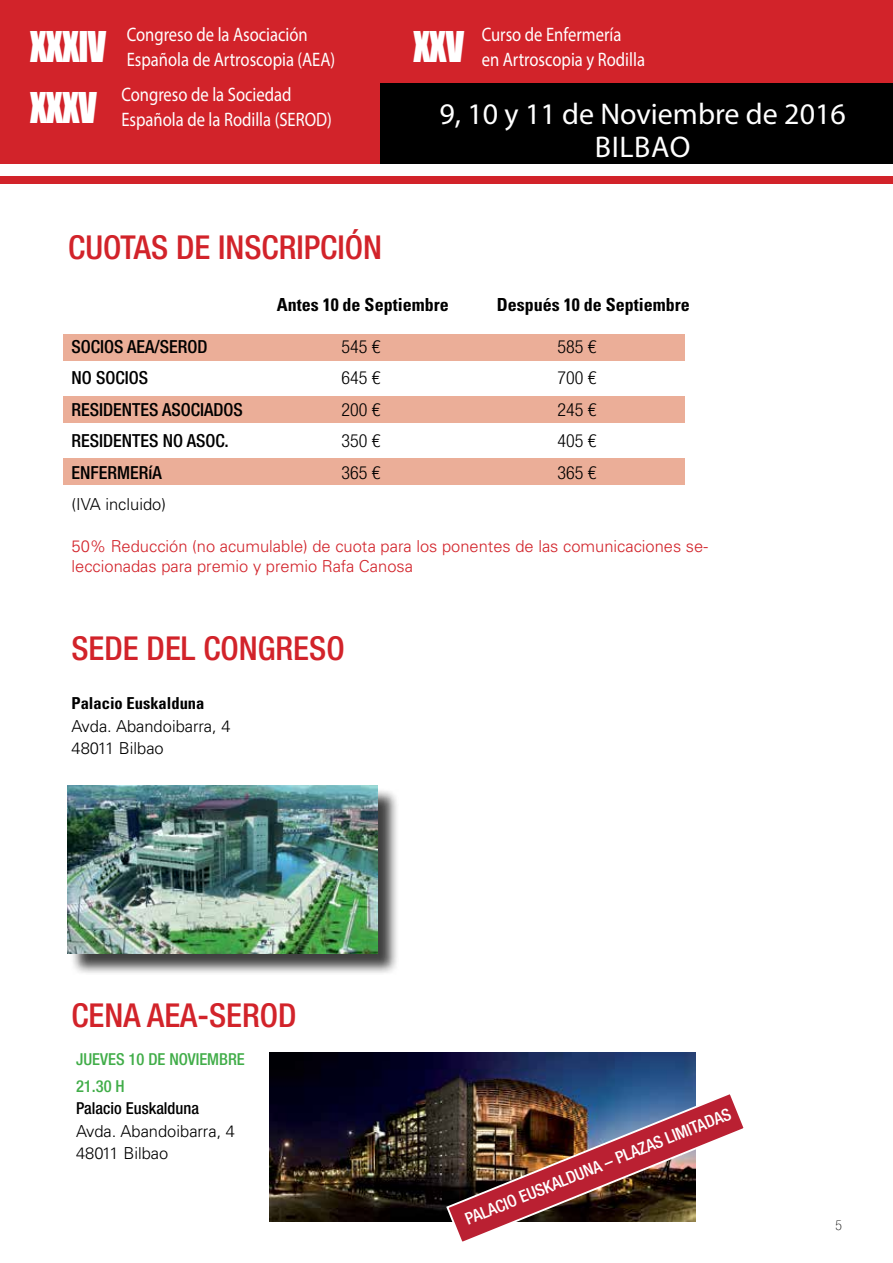
<style>
.page{position:relative;width:893px;height:1263px;background:#fff}
.page>*{position:absolute;margin:0;border:0;box-sizing:border-box;transform-origin:0 0}
.t1{font:38.85px "Impact";letter-spacing:-.02em;color:#fff;scale:.9 1}
.t2{font:500 condensed 33px "Helvetica Neue LT Com";color:#d2232a}
.t3{font:30px/33px "Myriad Pro";color:#fff;text-align:center}
.t4{font:19.5px/24.9px "Myriad Pro";color:#fff;scale:.85 1}
.t5{font:500 condensed 18px "Helvetica Neue LT Com";color:#000}
.t6{font:300 condensed 18px "Helvetica Neue LT Com";color:#000}
.t7{font:700 condensed 18px "Univers LT Std";color:#000}
.t8{font:500 condensed 16.8px "Helvetica Neue LT Com";color:#fff}
.t9{font:300 16.5px/19.5px "Univers LT Std";color:#d2232a}
.t10{font:300 16.5px/22.5px "Univers LT Std";color:#000}
.t11{font:500 condensed 16.5px/27px "Helvetica Neue LT Com";color:#41ad49}
.t12{font:500 condensed 16.5px "Helvetica Neue LT Com";color:#000}
.t13{font:700 condensed 16.5px "Univers LT Std";color:#000}
.t14{font:100 condensed 13.5px "Helvetica Neue LT Com";color:#000}
</style>
<div class="page">
<div style="left:0;top:0;width:893px;height:184px;background:#d2232a"></div>
<div style="left:380px;top:83px;width:513px;height:92px;background:#000"></div>
<div style="left:0;top:164px;width:893px;height:12px;background:#fff"></div>
<div style="left:63px;top:334px;width:622px;height:27px;background:#ebae98"></div>
<div style="left:63px;top:396px;width:622px;height:27px;background:#ebae98"></div>
<div style="left:63px;top:458px;width:622px;height:27px;background:#ebae98"></div>
<div style="left:69px;top:788px;width:331px;height:188px;background:#000;opacity:.75"></div>
<img style="left:67px;top:785px;width:310px;height:168px">
<img style="left:270px;top:1053px;width:425px;height:169px">
<img style="left:445px;top:1090px;width:299px;height:152px">
<h1 class="t1" style="left:30px;top:17px;width:86px">XXXIV</h1>
<p class="t4" style="left:127px;top:21px;width:247px">Congreso de la Asociación<br>Española de Artroscopia (AEA)</p>
<h1 class="t1" style="left:30px;top:78px;width:76px">XXXV</h1>
<p class="t4" style="left:121px;top:81px;width:249px">Congreso de la Sociedad<br>Española de la Rodilla (SEROD)</p>
<h2 class="t2" style="left:68px;top:228px;width:315px">CUOTAS DE INSCRIPCIÓN</h2>
<h1 class="t1" style="left:413px;top:17px;width:58px">XXV</h1>
<p class="t4" style="left:482px;top:21px;width:194px">Curso de Enfermería<br>en Artroscopia y Rodilla</p>
<h3 class="t3" style="left:439px;top:97px;width:408px">9, 10 y 11 de Noviembre de 2016<br>BILBAO</h3>
<p class="t7" style="left:277px;top:293px;width:173px">Antes 10 de Septiembre</p>
<p class="t7" style="left:497px;top:293px;width:194px">Después 10 de Septiembre</p>
<p class="t5" style="left:72px;top:335px;width:138px">SOCIOS AEA/SEROD</p>
<p class="t6" style="left:342px;top:336px;width:40px">545 €</p>
<p class="t6" style="left:558px;top:336px;width:40px">585 €</p>
<p class="t5" style="left:72px;top:367px;width:78px">NO SOCIOS</p>
<p class="t6" style="left:342px;top:367px;width:40px">645 €</p>
<p class="t6" style="left:558px;top:367px;width:40px">700 €</p>
<p class="t5" style="left:72px;top:398px;width:173px">RESIDENTES ASOCIADOS</p>
<p class="t6" style="left:342px;top:399px;width:40px">200 €</p>
<p class="t6" style="left:558px;top:399px;width:40px">245 €</p>
<p class="t5" style="left:72px;top:430px;width:159px">RESIDENTES NO ASOC.</p>
<p class="t6" style="left:342px;top:430px;width:40px">350 €</p>
<p class="t6" style="left:558px;top:430px;width:40px">405 €</p>
<p class="t5" style="left:72px;top:461px;width:92px">ENFERMERíA</p>
<p class="t6" style="left:342px;top:462px;width:40px">365 €</p>
<p class="t6" style="left:558px;top:462px;width:40px">365 €</p>
<p class="t10" style="left:72px;top:493px;width:96px">(IVA incluido)</p>
<p class="t9" style="left:72px;top:536px;width:638px">50% Reducción (no acumulable) de cuota para los ponentes de las comunicaciones se&shy;leccionadas para premio y premio Rafa Canosa</p>
<h2 class="t2" style="left:72px;top:629px;width:275px">SEDE DEL CONGRESO</h2>
<p class="t13" style="left:72px;top:693px;width:134px">Palacio Euskalduna</p>
<p class="t10" style="left:72px;top:714px;width:160px">Avda. Abandoibarra, 4<br>48011 Bilbao</p>
<h2 class="t2" style="left:72px;top:995px;width:226px">CENA AEA-SEROD</h2>
<p class="t11" style="left:76px;top:1045px;width:170px">JUEVES 10 DE NOVIEMBRE<br>21.30 H</p>
<p class="t12" style="left:76px;top:1098px;width:125px">Palacio Euskalduna</p>
<p class="t10" style="left:76px;top:1119px;width:160px">Avda. Abandoibarra, 4<br>48011 Bilbao</p>
<p class="t8" style="left:462px;top:1210px;width:287px;rotate:-22deg">PALACIO EUSKALDUNA – PLAZAS LIMITADAS</p>
<p class="t14" style="left:835px;top:1218px;width:8px">5</p>
</div>
